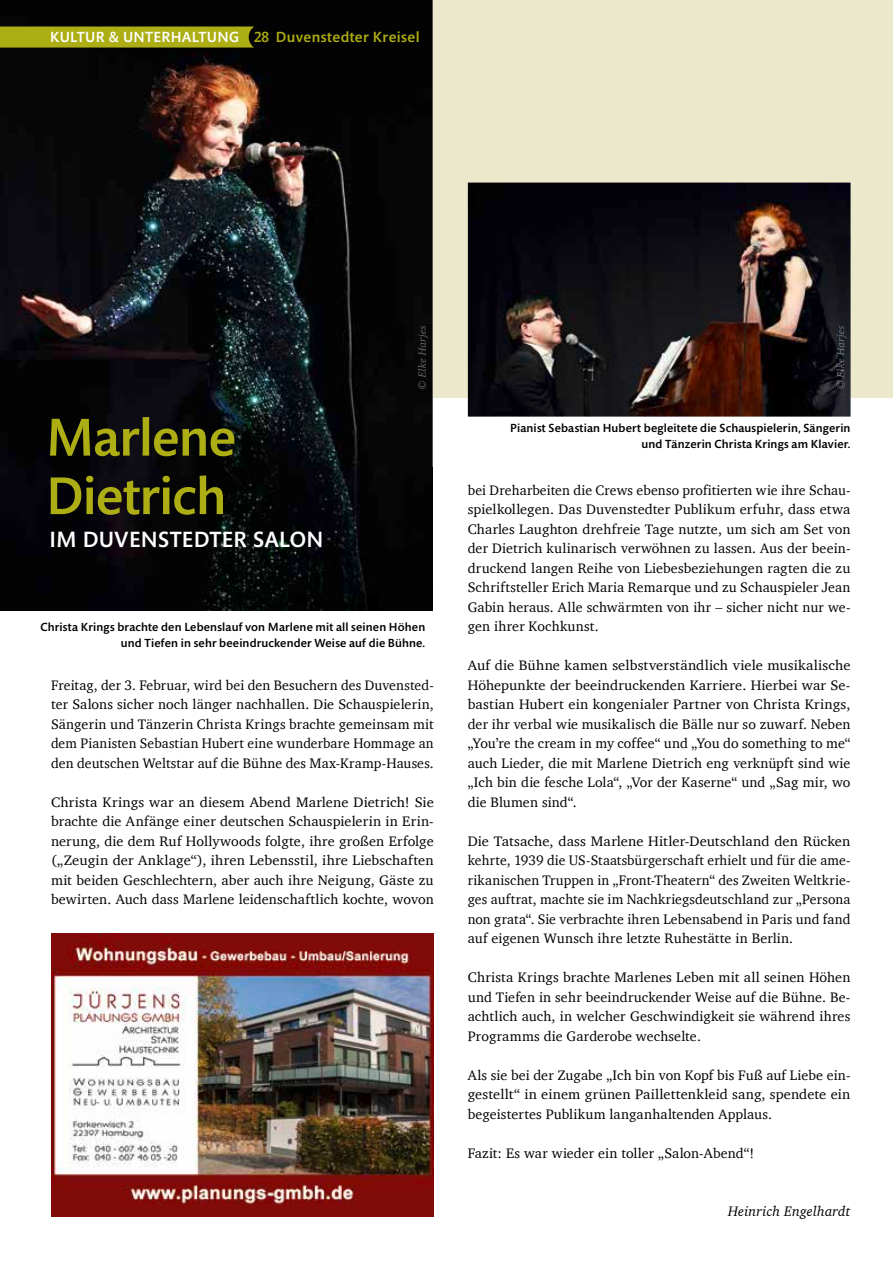
<style>
.page{position:relative;width:893px;height:1263px;background:#fff}
.page>*{position:absolute;margin:0;border:0;box-sizing:border-box;transform-origin:0 0}
.t1{font:500 54px/58.5px "Mundo Sans Std";letter-spacing:-.01em;color:#adae14}
.t2{font:500 22.5px "Mundo Sans Std";letter-spacing:.015em;color:#fff}
.t3{font:500 15px "Mundo Sans Std";letter-spacing:.025em;color:#adae14}
.t4{font:14.1px/19.5px "Charter";letter-spacing:.01em;color:#000;text-align:justify}
.t5{font:italic 14.1px "Charter BT";letter-spacing:.01em;color:#000}
.t6{font:500 12px/16.5px "Mundo Sans Std";letter-spacing:.015em;color:#000;text-align:right}
.s1{color:#fff}
</style>
<div class="page">
<div style="left:0;top:0;width:893px;height:397px;background:#ebe8cb"></div>
<img style="left:0;top:0;width:432px;height:467px">
<img style="left:468px;top:183px;width:382px;height:234px">
<img style="left:51px;top:933px;width:383px;height:283px">
<svg style="left:836px;top:380px;width:9px;height:9px"></svg>
<img style="left:836px;top:326px;width:10px;height:52px">
<svg style="left:418px;top:380px;width:8px;height:9px"></svg>
<img style="left:418px;top:326px;width:10px;height:52px">
<img style="left:0;top:467px;width:432px;height:144px">
<div style="left:0;top:27px;width:254px;height:21px;background:#adae14"></div>
<p class="t3" style="left:50px;top:29px;width:371px"><span class="s1">KULTUR &amp; UNTERHALTUNG</span> 28 Duvenstedter Kreisel</p>
<h1 class="t1" style="left:46px;top:410px;width:192px">Marlene<br>Dietrich</h1>
<h2 class="t2" style="left:50px;top:527px;width:275px">IM DUVENSTEDTER SALON</h2>
<p class="t6" style="left:40px;top:619px;width:386px">Christa Krings brachte den Lebenslauf von Marlene mit all seinen Höhen und Tiefen in sehr beeindruckender Weise auf die Bühne.</p>
<p class="t4" style="left:51px;top:675px;width:384px">Freitag, der 3. Februar, wird bei den Besuchern des Duvensted&shy;ter Salons sicher noch länger nachhallen. Die Schauspielerin, Sängerin und Tänzerin Christa Krings brachte gemeinsam mit dem Pianisten Sebastian Hubert eine wunderbare Hommage an den deutschen Weltstar auf die Bühne des Max-Kramp-Hauses.</p>
<p class="t4" style="left:51px;top:792px;width:384px">Christa Krings war an diesem Abend Marlene Dietrich! Sie brachte die Anfänge einer deutschen Schauspielerin in Erin&shy;nerung, die dem Ruf Hollywoods folgte, ihre großen Erfolge („Zeugin der Anklage“), ihren Lebensstil, ihre Liebschaften mit beiden Geschlechtern, aber auch ihre Neigung, Gäste zu bewirten. Auch dass Marlene leidenschaftlich kochte, wovon</p>
<p class="t6" style="left:510px;top:420px;width:342px">Pianist Sebastian Hubert begleitete die Schauspielerin, Sängerin und Tänzerin Christa Krings am Klavier.</p>
<p class="t4" style="left:468px;top:480px;width:384px">bei Dreharbeiten die Crews ebenso profitierten wie ihre Schau&shy;spielkollegen. Das Duvenstedter Publikum erfuhr, dass etwa Charles Laughton drehfreie Tage nutzte, um sich am Set von der Dietrich kulinarisch verwöhnen zu lassen. Aus der beein&shy;druckend langen Reihe von Liebesbeziehungen ragten die zu Schriftsteller Erich Maria Remarque und zu Schauspieler Jean Gabin heraus. Alle schwärmten von ihr – sicher nicht nur we&shy;gen ihrer Kochkunst.</p>
<p class="t4" style="left:468px;top:655px;width:384px">Auf die Bühne kamen selbstverständlich viele musikalische Höhepunkte der beeindruckenden Karriere. Hierbei war Se&shy;bastian Hubert ein kongenialer Partner von Christa Krings, der ihr verbal wie musikalisch die Bälle nur so zuwarf. Neben „You’re the cream in my coffee“ und „You do something to me“ auch Lieder, die mit Marlene Dietrich eng verknüpft sind wie „Ich bin die fesche Lola“, „Vor der Kaserne“ und „Sag mir, wo die Blumen sind“.</p>
<p class="t4" style="left:468px;top:831px;width:384px">Die Tatsache, dass Marlene Hitler-Deutschland den Rücken kehrte, 1939 die US-Staatsbürgerschaft erhielt und für die ame&shy;rikanischen Truppen in „Front-Theatern“ des Zweiten Weltkrie&shy;ges auftrat, machte sie im Nachkriegsdeutschland zur „Persona non grata“. Sie verbrachte ihren Lebensabend in Paris und fand auf eigenen Wunsch ihre letzte Ruhestätte in Berlin.</p>
<p class="t4" style="left:468px;top:967px;width:384px">Christa Krings brachte Marlenes Leben mit all seinen Höhen und Tiefen in sehr beeindruckender Weise auf die Bühne. Be&shy;achtlich auch, in welcher Geschwindigkeit sie während ihres Programms die Garderobe wechselte.</p>
<p class="t4" style="left:468px;top:1065px;width:384px">Als sie bei der Zugabe „Ich bin von Kopf bis Fuß auf Liebe ein&shy;gestellt“ in einem grünen Paillettenkleid sang, spendete ein begeistertes Publikum langanhaltenden Applaus.</p>
<p class="t4" style="left:468px;top:1143px;width:288px">Fazit: Es war wieder ein toller „Salon-Abend“!</p>
<p class="t5" style="left:728px;top:1202px;width:124px">Heinrich Engelhardt</p>
</div>
